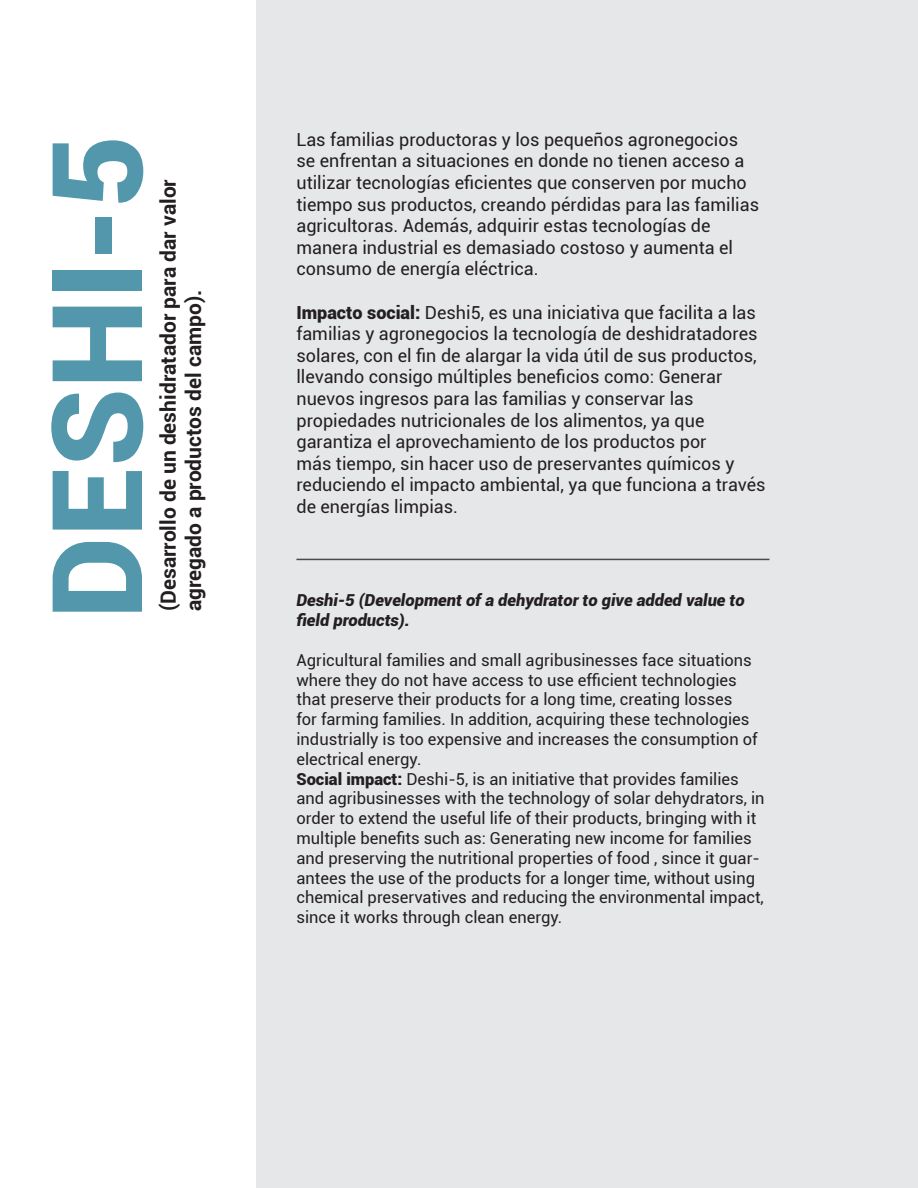
<style>
.page{position:relative;width:918px;height:1188px;background:#fff}
.page>*{position:absolute;margin:0;border:0;box-sizing:border-box;transform-origin:0 0}
.t1{font:900 125.7px "Roboto";color:#5297ab}
.t2{font:700 21px/25.2px "Roboto";color:#231f20}
.t3{font:18px/21.6px "Roboto";color:#231f20}
.t4{font:16.5px/19.8px "Roboto";color:#231f20}
.t5{font:italic 900 16.5px/19.8px "Roboto";color:#231f20}
.s1{font-weight:900}
</style>
<div class="page">
<div style="left:256px;top:0;width:662px;height:1188px;background:#e6e7e9"></div>
<hr style="left:296px;top:559px;width:473px;height:1px;background:#494a4b">
<h1 class="t1" style="left:8px;top:619px;width:485px;rotate:-90deg">DESHI-5</h1>
<p class="t2" style="left:155px;top:611px;width:434px;rotate:-90deg">(Desarrollo de un deshidratador para dar valor agregado a productos del campo).</p>
<p class="t3" style="left:296px;top:128px;width:464px">Las familias productoras y los pequeños agronegocios se enfrentan a situaciones en donde no tienen acceso a utilizar tecnologías eficientes que conserven por mucho tiempo sus productos, creando pérdidas para las familias agricultoras. Además, adquirir estas tecnologías de manera industrial es demasiado costoso y aumenta el consumo de energía eléctrica.</p>
<p class="t3" style="left:296px;top:301px;width:471px"><span class="s1">Impacto social:</span> Deshi5, es una iniciativa que facilita a las familias y agronegocios la tecnología de deshidratadores solares, con el fin de alargar la vida útil de sus productos, llevando consigo múltiples beneficios como: Generar nuevos ingresos para las familias y conservar las propiedades nutricionales de los alimentos, ya que garantiza el aprovechamiento de los productos por<br>más tiempo, sin hacer uso de preservantes químicos y reduciendo el impacto ambiental, ya que funciona a través de energías limpias.</p>
<p class="t5" style="left:296px;top:590px;width:450px">Deshi-5 (Development of a dehydrator to give added value to field products).</p>
<p class="t4" style="left:296px;top:649px;width:470px">Agricultural families and small agribusinesses face situations where they do not have access to use efficient technologies that preserve their products for a long time, creating losses<br>for farming families. In addition, acquiring these technologies industrially is too expensive and increases the consumption of electrical energy.<br><span class="s1">Social impact:</span> Deshi-5, is an initiative that provides families and agribusinesses with the technology of solar dehydrators, in order to extend the useful life of their products, bringing with it multiple benefits such as: Generating new income for families and preserving the nutritional properties of food , since it guar&shy;antees the use of the products for a longer time, without using chemical preservatives and reducing the environmental impact, since it works through clean energy.</p>
</div>
